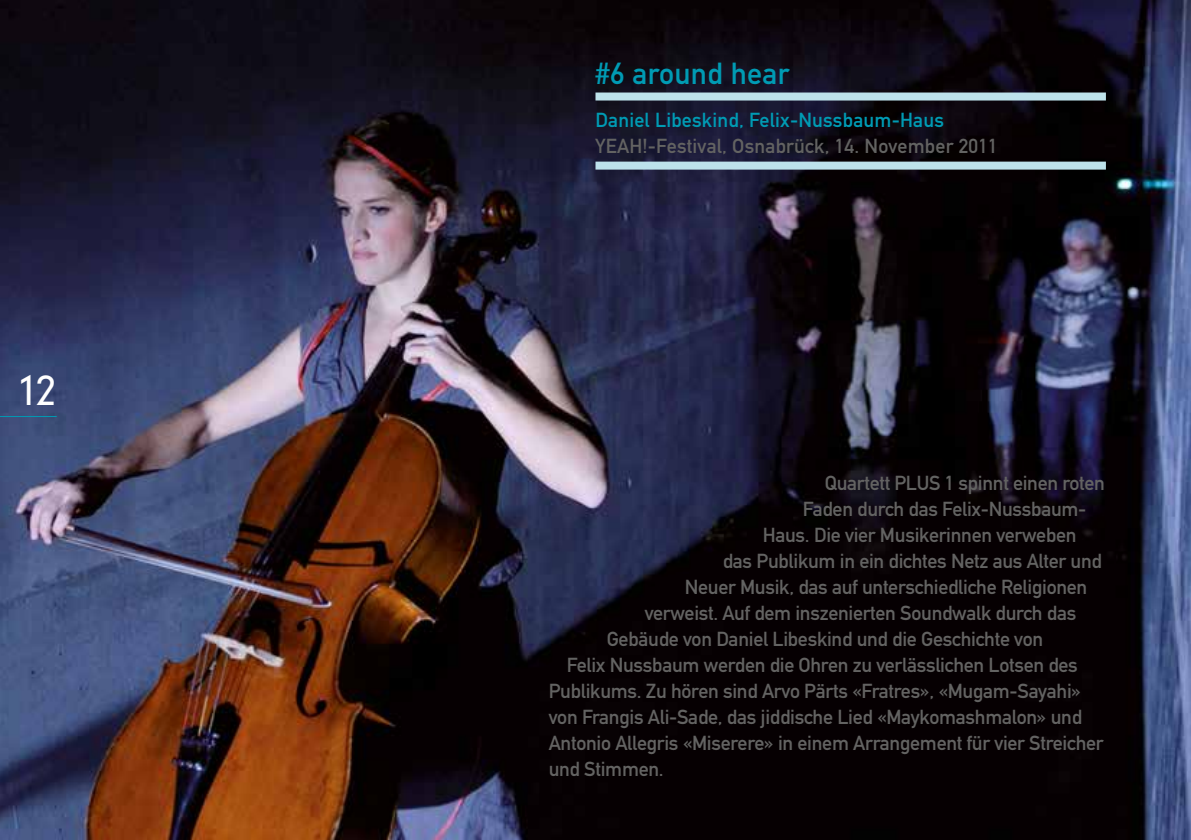
<style>
.page{position:relative;width:1191px;height:840px;background:#fff}
.page>*{position:absolute;margin:0;border:0;box-sizing:border-box;transform-origin:0 0}
.t1{font:300 40px "DIN Neuzeit Grotesk";color:#fff}
.t2{font:30px "DIN Mittelschrift";letter-spacing:.01em;color:#009bb4}
.t3{font:20px "DIN Mittelschrift";letter-spacing:-.015em;color:#636362}
.t4{font:20px "DIN Mittelschrift";letter-spacing:.01em;color:#636362}
.t5{font:20px "DIN Mittelschrift";letter-spacing:.01em;color:#009bb4}
</style>
<div class="page">
<img style="left:0;top:0;width:1191px;height:839px">
<hr style="left:0;top:416px;width:57px;height:1px;background:#009bb4">
<div style="left:595px;top:92px;width:511px;height:8px;background:#bde2eb"></div>
<div style="left:595px;top:161px;width:511px;height:8px;background:#bde2eb"></div>
<h1 class="t1" style="left:20px;top:366px;width:39px">12</h1>
<h2 class="t2" style="left:595px;top:56px;width:195px">#6 around hear</h2>
<p class="t5" style="left:595px;top:108px;width:350px">Daniel Libeskind, Felix-Nussbaum-Haus</p>
<p class="t4" style="left:595px;top:134px;width:404px">YEAH!-Festival, Osnabrück, 14. November 2011</p>
<p class="t3" style="left:825px;top:470px;width:282px">Quartett PLUS 1 spinnt einen roten</p>
<p class="t3" style="left:803px;top:496px;width:285px">Faden durch das Felix-Nussbaum-</p>
<p class="t3" style="left:763px;top:522px;width:315px">Haus. Die vier Musikerinnen verweben</p>
<p class="t3" style="left:723px;top:548px;width:380px">das Publikum in ein dichtes Netz aus Alter und</p>
<p class="t3" style="left:685px;top:574px;width:404px">Neuer Musik, das auf unterschiedliche Religionen</p>
<p class="t3" style="left:645px;top:600px;width:433px">verweist. Auf dem inszenierten Soundwalk durch das</p>
<p class="t3" style="left:607px;top:626px;width:438px">Gebäude von Daniel Libeskind und die Geschichte von</p>
<p class="t3" style="left:567px;top:652px;width:512px">Felix Nussbaum werden die Ohren zu verlässlichen Lotsen des</p>
<p class="t3" style="left:549px;top:678px;width:534px">Publikums. Zu hören sind Arvo Pärts «Fratres», «Mugam-Sayahi»</p>
<p class="t3" style="left:549px;top:704px;width:535px">von Frangis Ali-Sade, das jiddische Lied «Maykomashmalon» und</p>
<p class="t3" style="left:549px;top:730px;width:556px">Antonio Allegris «Miserere» in einem Arrangement für vier Streicher</p>
<p class="t3" style="left:549px;top:756px;width:117px">und Stimmen.</p>
</div>
